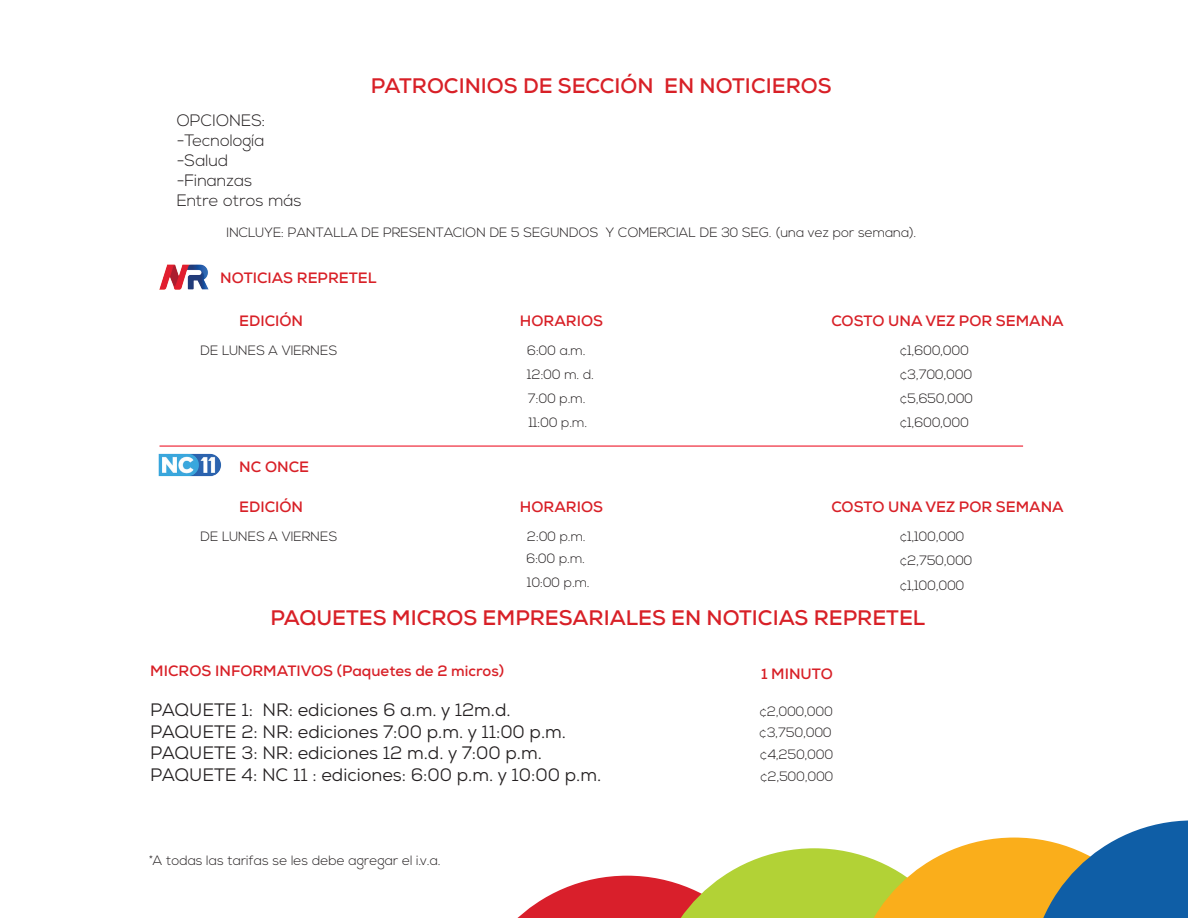
<style>
.page{position:relative;width:1188px;height:918px;background:#fff}
.page>*{position:absolute;margin:0;border:0;box-sizing:border-box;transform-origin:0 0}
.t1{font:700 21px "Nexa";color:#d82027}
.t2{font:18px/21.6px "Nexa";color:#231f20}
.t3{font:300 16.5px/19.8px "Nexa";color:#231f20}
.t4{font:700 15px "Nexa";color:#d82027}
.t5{font:300 13.5px/23.9px "Nexa";color:#231f20}
</style>
<div class="page">
<hr style="left:160px;top:446px;width:863px;height:1px;background:#ee1b2d">
<img style="left:159px;top:264px;width:49px;height:26px">
<img style="left:158px;top:445px;width:66px;height:32px">
<svg style="left:517px;top:820px;width:671px;height:98px"></svg>
<p class="t3" style="left:177px;top:112px;width:127px">OPCIONES: -Tecnología -Salud -Finanzas<br>Entre otros más</p>
<p class="t1" style="left:371px;top:72px;width:462px">PATROCINIOS DE SECCIÓN EN NOTICIEROS</p>
<p class="t5" style="left:227px;top:221px;width:691px">INCLUYE: PANTALLA DE PRESENTACION DE 5 SEGUNDOS Y COMERCIAL DE 30 SEG. (una vez por semana).</p>
<p class="t4" style="left:220px;top:268px;width:158px">NOTICIAS REPRETEL</p>
<p class="t4" style="left:239px;top:311px;width:65px">EDICIÓN</p>
<p class="t4" style="left:520px;top:311px;width:85px">HORARIOS</p>
<p class="t4" style="left:831px;top:311px;width:234px">COSTO UNA VEZ POR SEMANA</p>
<p class="t5" style="left:201px;top:339px;width:138px">DE LUNES A VIERNES</p>
<p class="t4" style="left:239px;top:457px;width:71px">NC ONCE</p>
<p class="t5" style="left:527px;top:339px;width:68px">6:00 a.m.<br>12:00 m. d.<br>7:00 p.m.<br>11:00 p.m.</p>
<p class="t5" style="left:900px;top:339px;width:75px">¢1,600,000 ¢3,700,000 ¢5,650,000 ¢1,600,000</p>
<p class="t4" style="left:239px;top:497px;width:65px">EDICIÓN</p>
<p class="t4" style="left:520px;top:497px;width:85px">HORARIOS</p>
<p class="t5" style="left:526px;top:526px;width:61px;line-height:22.2px">2:00 p.m.<br>6:00 p.m.</p>
<p class="t5" style="left:527px;top:571px;width:64px">10:00 p.m.</p>
<p class="t5" style="left:201px;top:525px;width:138px">DE LUNES A VIERNES</p>
<p class="t4" style="left:831px;top:497px;width:234px">COSTO UNA VEZ POR SEMANA</p>
<p class="t5" style="left:900px;top:525px;width:66px">¢1,100,000</p>
<p class="t5" style="left:900px;top:574px;width:66px">¢1,100,000</p>
<p class="t5" style="left:900px;top:549px;width:74px">¢2,750,000</p>
<p class="t1" style="left:271px;top:604px;width:656px">PAQUETES MICROS EMPRESARIALES EN NOTICIAS REPRETEL</p>
<p class="t4" style="left:150px;top:661px;width:355px">MICROS INFORMATIVOS (Paquetes de 2 micros)</p>
<p class="t4" style="left:761px;top:665px;width:73px">1 MINUTO</p>
<p class="t2" style="left:150px;top:699px;width:452px">PAQUETE 1: NR: ediciones 6 a.m. y 12m.d.<br>PAQUETE 2: NR: ediciones 7:00 p.m. y 11:00 p.m.<br>PAQUETE 3: NR: ediciones 12 m.d. y 7:00 p.m.<br>PAQUETE 4: NC 11 : ediciones: 6:00 p.m. y 10:00 p.m.</p>
<p class="t5" style="left:149px;top:849px;width:293px">*A todas las tarifas se les debe agregar el i.v.a.</p>
<p class="t5" style="left:759px;top:701px;width:76px;line-height:21.6px">¢2,000,000 ¢3,750,000 ¢4,250,000 ¢2,500,000</p>
</div>
